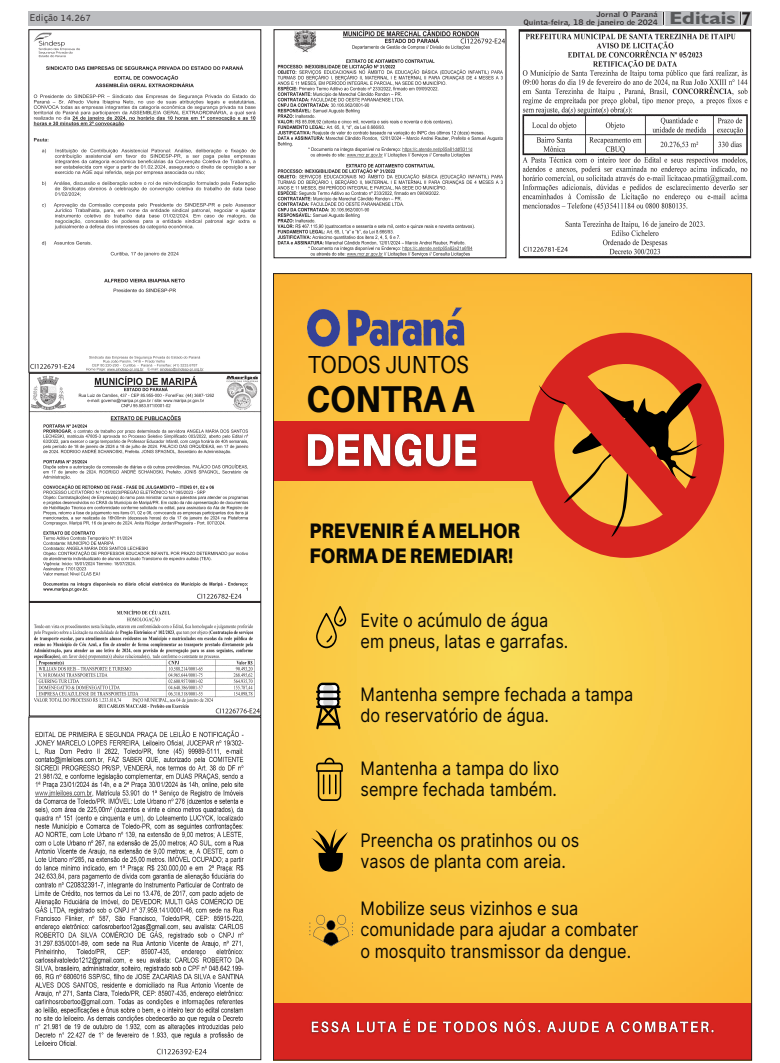
<style>
.page{position:relative;width:780px;height:1063px;background:#fff}
.page>*{position:absolute;margin:0;border:0;box-sizing:border-box;transform-origin:0 0}
.t1{font:800 37.4px "Aileron";color:#080704;scale:.87 1}
.t2{font:24.6px "Aileron";color:#080704;scale:.87 1}
.t3{font:900 21px/24.8px "Aileron";color:#080704;scale:.87 1}
.t4{font:18.6px/21.5px "Inter";color:#080704;scale:.87 1}
.t5{font:18.5px/21.3px "Inter";color:#080704;scale:.87 1}
.t6{font:700 17.4px "Humanist 521 BT";color:#57585a;scale:1.28 1}
.t7{font:10px "Bell Gothic BT";color:#231f20}
.t8{font:700 7.3px/7.5px "Bell Gothic BT";color:#231f20;text-align:right;scale:1.23 1}
.s1{font-size:7.5px}
.s2{font-family:"Bell Gothic BT";font-weight:900;color:#231f20}
</style>
<div class="page">
<div style="left:28px;top:11px;width:723px;height:15px;background:#bcbdc0"></div>
<svg style="left:662px;top:11px;width:4px;height:15px"></svg>
<svg style="left:663px;top:12px;width:1px;height:13px"></svg>
<svg style="left:738px;top:11px;width:4px;height:15px"></svg>
<svg style="left:739px;top:12px;width:1px;height:13px"></svg>
<img style="left:30px;top:32px;width:226px;height:339px">
<div style="left:28px;top:29px;width:233px;height:344px;border:1px solid #231f20"></div>
<img style="left:277px;top:31px;width:227px;height:225px">
<img style="left:34px;top:609px;width:225px;height:446px">
<div style="left:29px;top:602px;width:232px;height:114px;border:1px solid #231f20"></div>
<img style="left:520px;top:31px;width:229px;height:224px">
<div style="left:518px;top:29px;width:233px;height:229px;border:1px solid #231f20"></div>
<img style="left:31px;top:375px;width:228px;height:224px">
<div style="left:29px;top:373px;width:232px;height:229px;border:1px solid #231f20"></div>
<div style="left:28px;top:716px;width:233px;height:344px;border:1px solid #231f20"></div>
<img style="left:275px;top:275px;width:475px;height:729px">
<div style="left:273px;top:421px;width:265px;height:60px;background:#d72420"></div>
<svg style="left:527px;top:333px;width:197px;height:225px"></svg>
<svg style="left:538px;top:355px;width:164px;height:182px"></svg>
<svg style="left:316px;top:683px;width:24px;height:46px"></svg>
<hr style="left:317px;top:723px;width:22px;height:2px;background:#000">
<hr style="left:316px;top:691px;width:24px;height:2px;background:#000">
<hr style="left:316px;top:698px;width:24px;height:2px;background:#000">
<hr style="left:316px;top:705px;width:24px;height:3px;background:#000">
<div style="left:273px;top:1004px;width:478px;height:56px;background:#d72420"></div>
<svg style="left:316px;top:758px;width:27px;height:43px"></svg>
<svg style="left:316px;top:606px;width:30px;height:42px"></svg>
<svg style="left:311px;top:829px;width:37px;height:43px"></svg>
<svg style="left:309px;top:914px;width:44px;height:32px"></svg>
<img style="left:308px;top:305px;width:156px;height:44px">
<img style="left:305px;top:432px;width:174px;height:40px">
<img style="left:310px;top:1018px;width:404px;height:16px">
<p class="t8" style="left:523px;top:11px;width:111px">Jornal O Paraná<br>Quinta-feira, <span class="s1">18 de janeiro</span> de 2024</p>
<p class="t7" style="left:29px;top:11px;width:63px">Edição 14.267</p>
<p class="t6" style="left:669px;top:8px;width:65px">Editais <span class="s2">7</span></p>
<p class="t2" style="left:308px;top:351px;width:187px">TODOS JUNTOS</p>
<p class="t1" style="left:306px;top:378px;width:194px">CONTRA A</p>
<p class="t3" style="left:309px;top:518px;width:243px">PREVENIR É A MELHOR<br>FORMA DE REMEDIAR!</p>
<p class="t4" style="left:360px;top:610px;width:240px">Evite o acúmulo de água em pneus, latas e garrafas.</p>
<p class="t4" style="left:360px;top:683px;width:315px">Mantenha sempre fechada a tampa do reservatório de água.</p>
<p class="t4" style="left:360px;top:758px;width:230px">Mantenha a tampa do lixo sempre fechada também.</p>
<p class="t4" style="left:360px;top:829px;width:253px">Preencha os pratinhos ou os vasos de planta com areia.</p>
<p class="t5" style="left:360px;top:898px;width:321px">Mobilize seus vizinhos e sua comunidade para ajudar a combater o mosquito transmissor da dengue.</p>
</div>
